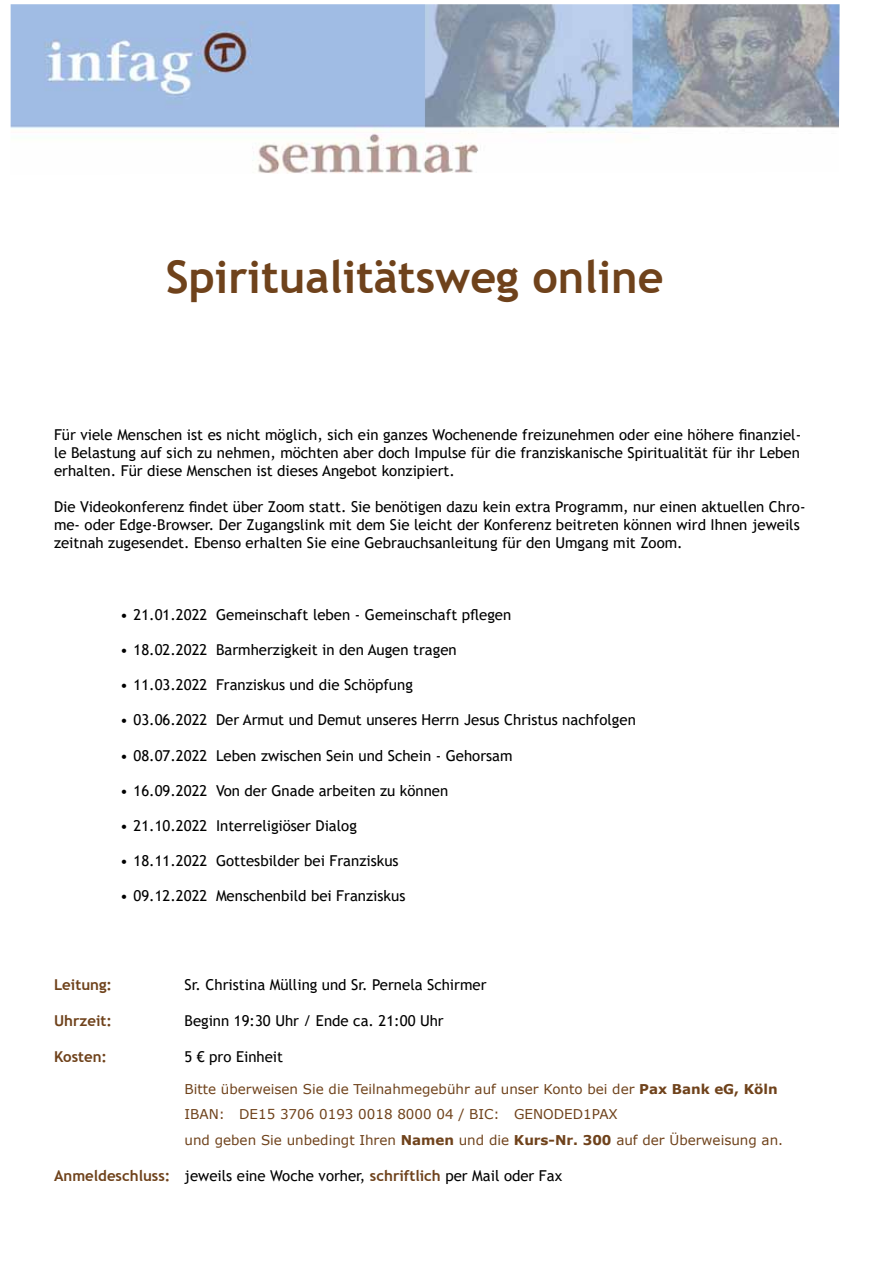
<style>
.page{position:relative;width:893px;height:1263px;background:#fff}
.page>*{position:absolute;margin:0;border:0;box-sizing:border-box;transform-origin:0 0}
.t1{font:700 45px "Trebuchet MS";color:#6f421b}
.t2{font:15px/18px "Trebuchet MS";color:#000;text-align:justify}
.t3{font:700 15px "Trebuchet MS";color:#6f421b}
.t4{font:13.5px/24.8px "Verdana";color:#6f421b}
.s1{font-weight:700}
.s2{font-weight:700;color:#6f421b}
</style>
<div class="page">
<img style="left:11px;top:4px;width:829px;height:170px">
<h1 class="t1" style="left:166px;top:248px;width:499px">Spiritualitätsweg online</h1>
<p class="t2" style="left:54px;top:426px;width:749px">Für viele Menschen ist es nicht möglich, sich ein ganzes Wochenende freizunehmen oder eine höhere finanziel&shy;le Belastung auf sich zu nehmen, möchten aber doch Impulse für die franziskanische Spiritualität für ihr Leben erhalten. Für diese Menschen ist dieses Angebot konzipiert.</p>
<p class="t2" style="left:54px;top:498px;width:753px;text-align:left">Die Videokonferenz findet über Zoom statt. Sie benötigen dazu kein extra Programm, nur einen aktuellen Chro&shy;me- oder Edge-Browser. Der Zugangslink mit dem Sie leicht der Konferenz beitreten können wird Ihnen jeweils zeitnah zugesendet. Ebenso erhalten Sie eine Gebrauchsanleitung für den Umgang mit Zoom.</p>
<p class="t2" style="left:120px;top:606px;width:393px">• 21.01.2022 Gemeinschaft leben - Gemeinschaft pflegen</p>
<p class="t2" style="left:120px;top:641px;width:338px">• 18.02.2022 Barmherzigkeit in den Augen tragen</p>
<p class="t2" style="left:120px;top:676px;width:294px">• 11.03.2022 Franziskus und die Schöpfung</p>
<p class="t2" style="left:120px;top:711px;width:517px">• 03.06.2022 Der Armut und Demut unseres Herrn Jesus Christus nachfolgen</p>
<p class="t2" style="left:120px;top:746px;width:394px">• 08.07.2022 Leben zwischen Sein und Schein - Gehorsam</p>
<p class="t2" style="left:120px;top:781px;width:330px">• 16.09.2022 Von der Gnade arbeiten zu können</p>
<p class="t2" style="left:120px;top:816px;width:238px">• 21.10.2022 Interreligiöser Dialog</p>
<p class="t2" style="left:120px;top:851px;width:280px">• 18.11.2022 Gottesbilder bei Franziskus</p>
<p class="t2" style="left:120px;top:886px;width:287px">• 09.12.2022 Menschenbild bei Franziskus</p>
<p class="t3" style="left:54px;top:975px;width:60px">Leitung:</p>
<p class="t2" style="left:184px;top:975px;width:304px">Sr. Christina Mülling und Sr. Pernela Schirmer</p>
<p class="t3" style="left:54px;top:1011px;width:59px">Uhrzeit:</p>
<p class="t2" style="left:184px;top:1011px;width:261px">Beginn 19:30 Uhr / Ende ca. 21:00 Uhr</p>
<p class="t3" style="left:54px;top:1047px;width:55px">Kosten:</p>
<p class="t2" style="left:184px;top:1047px;width:100px">5 € pro Einheit</p>
<p class="t4" style="left:185px;top:1076px;width:595px">Bitte überweisen Sie die Teilnahmegebühr auf unser Konto bei der <span class="s1">Pax Bank eG, Köln<br></span>IBAN: DE15 3706 0193 0018 8000 04 / BIC: GENODED1PAX</p>
<p class="t4" style="left:185px;top:1128px;width:600px">und geben Sie unbedingt Ihren <span class="s1">Namen</span> und die <span class="s1">Kurs-Nr. 300</span> auf der Überweisung an.</p>
<p class="t2" style="left:54px;top:1167px;width:510px"><span class="s2">Anmeldeschluss:</span> jeweils eine Woche vorher, <span class="s2">schriftlich</span> per Mail oder Fax</p>
</div>
